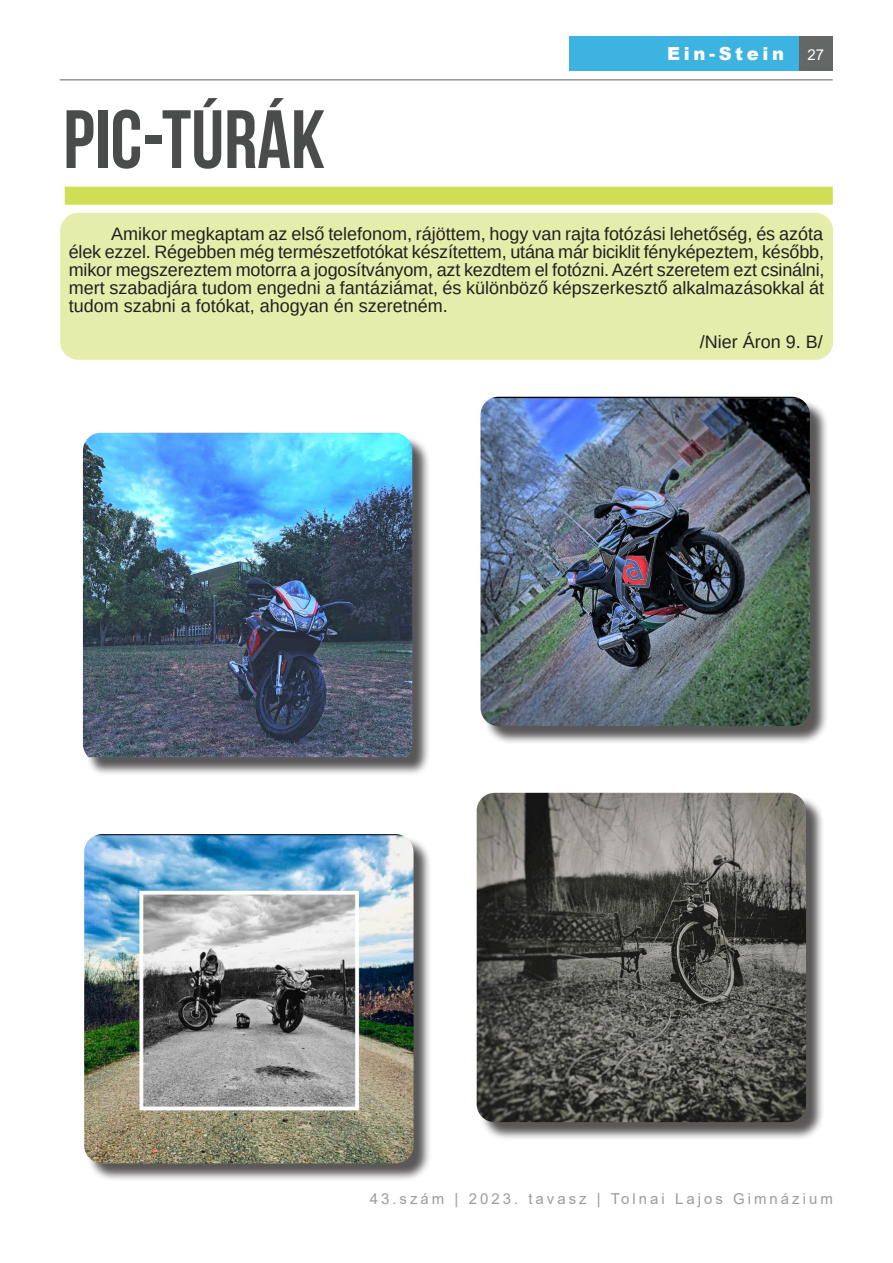
<style>
.page{position:relative;width:893px;height:1263px;background:#fff}
.page>*{position:absolute;margin:0;border:0;box-sizing:border-box;transform-origin:0 0}
.Heading_Master{font:700 82.5px "Bebas Neue";color:#4a4c4c}
.Body{font:18px/18px "Arimo";color:#231f20;text-align:justify}
.t1{font:900 18px "Arial";letter-spacing:.2em;color:#fff}
.t2{font:15px "Arial";letter-spacing:.2em;color:#9a9c9e}
.t3{font:15px "Arial";color:#fff}
</style>
<div class="page">
<div style="left:799px;top:36px;width:34px;height:35px;background:#656666"></div>
<div style="left:570px;top:36px;width:229px;height:35px;background:#3cb3e0"></div>
<hr style="left:60px;top:79px;width:773px;height:1px;background:#73776c">
<div style="left:65px;top:187px;width:768px;height:18px;background:#cfde55"></div>
<div style="left:60px;top:213px;width:773px;height:147px;background:#e5edab;border-radius:18px"></div>
<div style="left:85px;top:435px;width:346px;height:341px;background:#231f20;opacity:.75"></div>
<img style="left:83px;top:433px;width:329px;height:324px">
<div style="left:483px;top:399px;width:345px;height:346px;background:#231f20;opacity:.75"></div>
<img style="left:480px;top:397px;width:330px;height:329px">
<div style="left:479px;top:795px;width:346px;height:346px;background:#231f20;opacity:.75"></div>
<img style="left:477px;top:793px;width:329px;height:329px">
<div style="left:86px;top:836px;width:346px;height:346px;background:#231f20;opacity:.75"></div>
<img style="left:84px;top:834px;width:330px;height:329px">
<p class="Heading_Master" style="left:63px;top:94px;width:263px">PIC-TÚRÁK</p>
<p class="t1" style="left:667px;top:40px;width:118px">Ein-Stein</p>
<p class="t3" style="left:808px;top:44px;width:18px">27</p>
<p class="Body" style="left:69px;top:225px;width:757px;text-indent:43px">Amikor megkaptam az első telefonom, rájöttem, hogy van rajta fotózási lehetőség, és azóta élek ezzel. Régebben még természetfotókat készítettem, utána már biciklit fényképeztem, később, mikor megszereztem motorra a jogosítványom, azt kezdtem el fotózni. Azért szeretem ezt csinálni, mert szabadjára tudom engedni a fantáziámat, és különböző képszerkesztő alkalmazásokkal át tudom szabni a fotókat, ahogyan én szeretném.</p>
<p class="Body" style="left:700px;top:333px;width:125px">/Nier Áron 9. B/</p>
<p class="t2" style="left:370px;top:1189px;width:465px">43.szám | 2023. tavasz | Tolnai Lajos Gimnázium</p>
</div>
